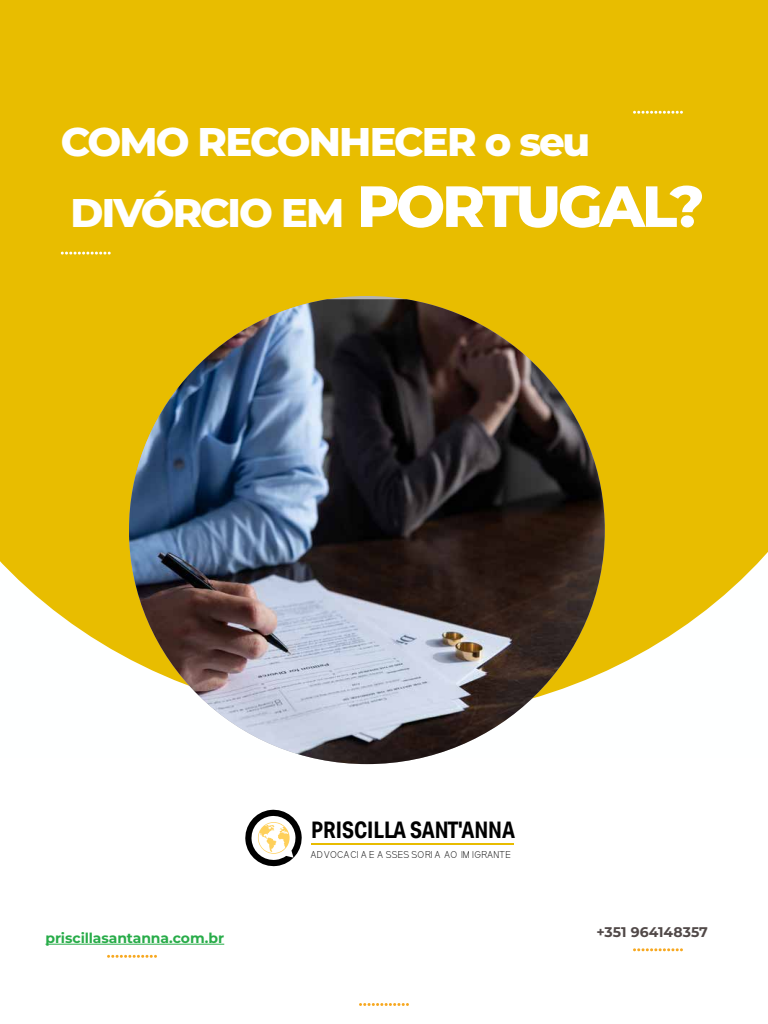
<style>
.page{position:relative;width:768px;height:1024px;background:#fff}
.page>*{position:absolute;margin:0;border:0;box-sizing:border-box;transform-origin:0 0}
.t1{font:800 40px/71px "Montserrat";letter-spacing:-.05em;color:#fff}
.t2{font:700 22.8px "Aktiv Grotesk Cd";color:#000}
.t3{font:700 14px "Montserrat";letter-spacing:-.01em;color:#28ac49}
.t4{font:700 14px "Montserrat";letter-spacing:.01em;color:#514948}
.t5{font:300 8.9px "Kirvy";color:#000}
.s1{font-size:58px}
</style>
<div class="page">
<div style="left:0;top:0;width:768px;height:672px;background:#e8bd00"></div>
<img style="left:129px;top:299px;width:476px;height:465px">
<svg style="left:634px;top:111px;width:48px;height:3px"></svg>
<svg style="left:62px;top:252px;width:48px;height:3px"></svg>
<svg style="left:634px;top:948px;width:48px;height:3px"></svg>
<svg style="left:109px;top:955px;width:47px;height:3px"></svg>
<hr style="left:45px;top:944px;width:179px;height:1px;background:#28ac49">
<svg style="left:360px;top:1003px;width:48px;height:3px"></svg>
<svg style="left:245px;top:809px;width:57px;height:58px"></svg>
<hr style="left:311px;top:843px;width:203px;height:2px;background:#e8bc00">
<p class="t1" style="left:61px;top:104px;width:645px">COMO RECONHECER o seu<br>DIVÓRCIO EM <span class="s1">PORTUGAL?</span></p>
<p class="t2" style="left:311px;top:816px;width:206px">PRISCILLA SANT'ANNA</p>
<p class="t3" style="left:45px;top:928px;width:180px">priscillasantanna.com.br</p>
<p class="t5" style="left:311px;top:849px;width:202px">ADVOCACI A E A SSES SORI A AO IM IGRANTE</p>
<p class="t4" style="left:597px;top:922px;width:113px">+351 964148357</p>
</div>
